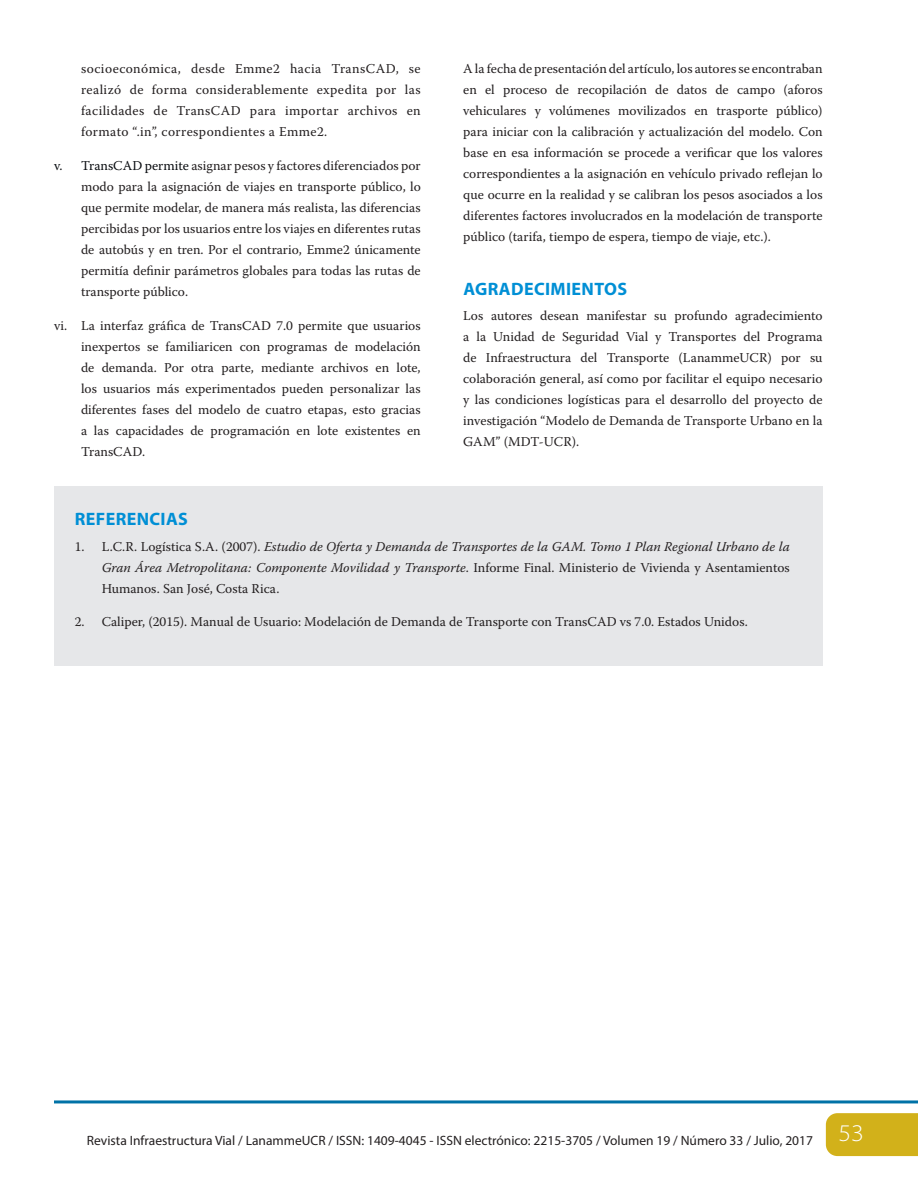
<style>
.page{position:relative;width:918px;height:1188px;background:#fff}
.page>*{position:absolute;margin:0;border:0;box-sizing:border-box;transform-origin:0 0}
.t1{font:700 18px "Myriad Pro";letter-spacing:.02em;color:#008fd5}
.t2{font:13.5px/21px "Warnock Pro";color:#231f20;text-align:justify}
.t3{font:italic 13.5px/21px "Warnock Pro";color:#231f20;text-align:justify}
.t4{font:13.5px "Myriad Pro";color:#231f20}
.s1{color:#0a0d11}
.s2{font-style:normal}
</style>
<div class="page">
<div style="left:826px;top:1113px;width:92px;height:43px;background:#d2b11a"></div>
<svg style="left:54px;top:1100px;width:864px;height:3px;background:#2787b4"></svg>
<div style="left:54px;top:486px;width:769px;height:179px;background:#e6e7e9"></div>
<p class="t2" style="left:81px;top:58px;width:341px">socioeconómica, desde Emme2 hacia TransCAD, se realizó de forma considerablemente expedita por las facilidades de TransCAD para importar archivos en formato “.in”, correspondientes a Emme2.</p>
<p class="t2" style="left:81px;top:155px;width:341px;text-indent:-27px"><span class="s1">v. TransCAD permite</span> asignar pesos y factores diferenciados por modo para la asignación de viajes en transporte público, lo que permite modelar, de manera más realista, las diferencias percibidas por los usuarios entre los viajes en diferentes rutas de autobús y en tren. Por el contrario, Emme2 únicamente permitía definir parámetros globales para todas las rutas de transporte público.</p>
<p class="t2" style="left:81px;top:315px;width:341px;text-indent:-27px">vi. La interfaz gráfica de TransCAD 7.0 permite que usuarios inexpertos se familiaricen con programas de modelación de demanda. Por otra parte, mediante archivos en lote, los usuarios más experimentados pueden personalizar las diferentes fases del modelo de cuatro etapas, esto gracias a las capacidades de programación en lote existentes en TransCAD.</p>
<p class="t2" style="left:463px;top:58px;width:361px">A la fecha de presentación del artículo, los autores se encontraban en el proceso de recopilación de datos de campo (aforos vehiculares y volúmenes movilizados en trasporte público) para iniciar con la calibración y actualización del modelo. Con base en esa información se procede a verificar que los valores correspondientes a la asignación en vehículo privado reflejan lo que ocurre en la realidad y se calibran los pesos asociados a los diferentes factores involucrados en la modelación de transporte público (tarifa, tiempo de espera, tiempo de viaje, etc.).</p>
<h1 class="t1" style="left:463px;top:277px;width:165px">AGRADECIMIENTOS</h1>
<p class="t2" style="left:463px;top:305px;width:361px">Los autores desean manifestar su profundo agradecimiento a la Unidad de Seguridad Vial y Transportes del Programa de Infraestructura del Transporte (LanammeUCR) por su colaboración general, así como por facilitar el equipo necesario y las condiciones logísticas para el desarrollo del proyecto de investigación “Modelo de Demanda de Transporte Urbano en la GAM” (MDT-UCR).</p>
<h1 class="t1" style="left:75px;top:508px;width:115px">REFERENCIAS</h1>
<p class="t3" style="left:102px;top:536px;width:690px;text-indent:-27px"><span class="s2">1. L.C.R. Logística S.A. (2007).</span> Estudio de Oferta y Demanda de Transportes de la GAM. Tomo 1 Plan Regional Urbano de la Gran Área Metropolitana: Componente Movilidad y Transporte<span class="s2">. Informe Final. Ministerio de Vivienda y Asentamientos Humanos. San José, Costa Rica.</span></p>
<p class="t2" style="left:75px;top:611px;width:675px">2. Caliper, (2015). Manual de Usuario: Modelación de Demanda de Transporte con TransCAD vs 7.0. Estados Unidos.</p>
<p class="t4" style="left:87px;top:1133px;width:779px">Revista Infraestructura Vial / LanammeUCR / ISSN: 1409-4045 - ISSN electrónico: 2215-3705 / Volumen 19 / Número 33 / Julio, 2017 <sup>53</sup></p>
</div>
